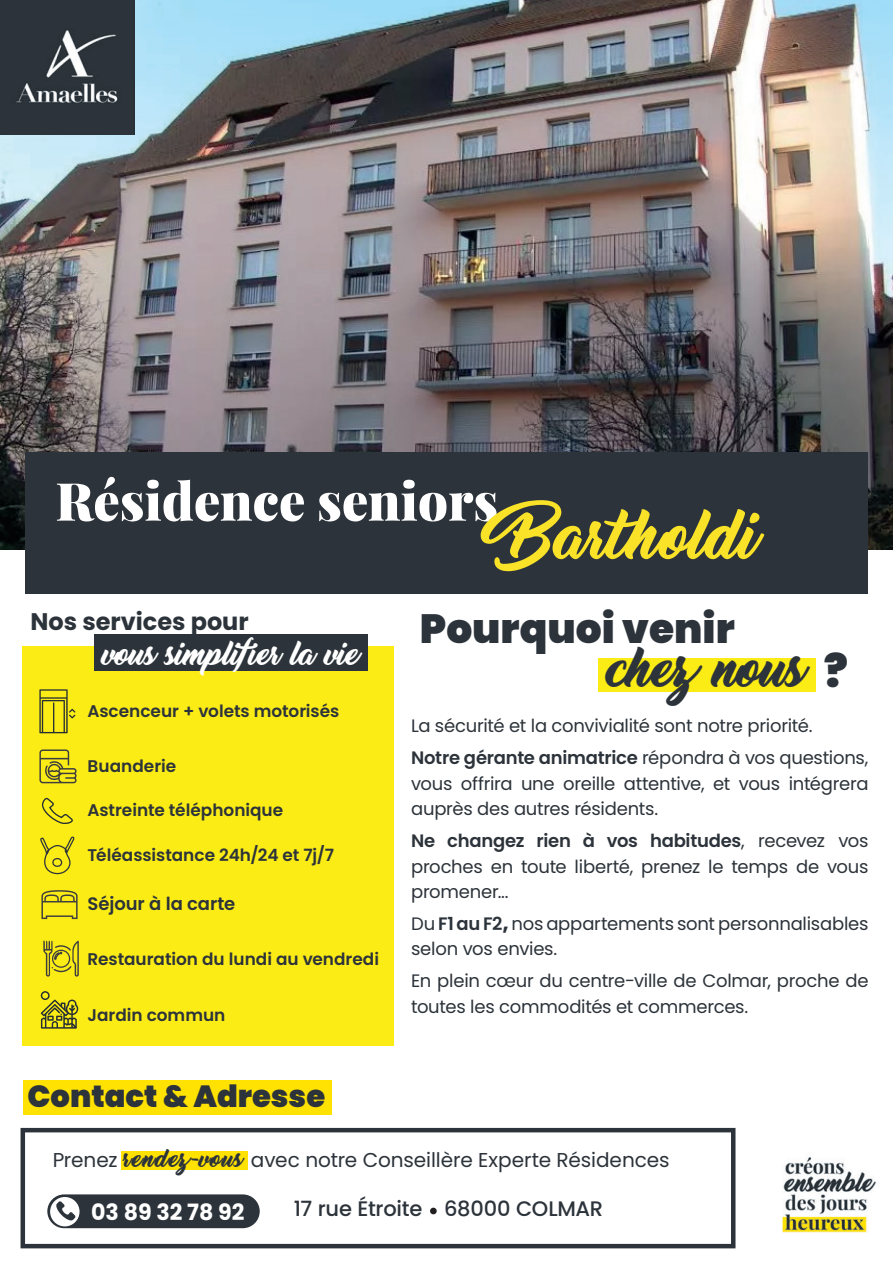
<style>
.page{position:relative;width:893px;height:1263px;background:#fff}
.page>*{position:absolute;margin:0;border:0;box-sizing:border-box;transform-origin:0 0}
.t1{font:55.5px "Thinking Of Betty";letter-spacing:-.05em;color:#f9e227}
.t2{font:900 52.5px "Playfair Display";color:#fff}
.t3{font:44.85px "Thinking Of Betty";letter-spacing:-.05em;color:#2c333a}
.t4{font:900 40.8px "Poppins";color:#2c333a}
.t5{font:900 30.6px "Poppins";color:#2c333a}
.t6{font:27px "Thinking Of Betty";letter-spacing:-.05em;color:#fff}
.t7{font:700 24px "Poppins";color:#2c333a}
.t8{font:700 22.5px "Poppins";color:#fff}
.t9{font:500 21px "Poppins";letter-spacing:-.015em;color:#2c333a}
.t10{font:20.1px "Poppins";letter-spacing:-.005em;color:#2c333a}
.t11{font:18px/25.5px "Poppins";letter-spacing:-.015em;color:#2c333a}
.t12{font:600 18px "Poppins";letter-spacing:-.005em;color:#2c333a}
.t13{font:600 16.95px "Poppins";color:#2c333a}
.s1{font-family:"Poppins";font-weight:900}
.s2{font-weight:600}
.s3{font-weight:800}
.s4{font-family:"Thinking Of Betty"}
</style>
<div class="page">
<img style="left:0;top:0;width:893px;height:549px">
<div style="left:22px;top:646px;width:372px;height:400px;background:#fcec15"></div>
<div style="left:25px;top:453px;width:843px;height:141px;background:#2c333a"></div>
<div style="left:94px;top:635px;width:274px;height:36px;background:#2c333a"></div>
<div style="left:21px;top:1128px;width:714px;height:120px;border:4px solid #2c333a"></div>
<div style="left:23px;top:1080px;width:308px;height:35px;background:#ffe201"></div>
<div style="left:121px;top:1151px;width:126px;height:19px;background:#ffe201"></div>
<svg style="left:43px;top:941px;width:36px;height:35px"></svg>
<img style="left:782px;top:1157px;width:94px;height:76px">
<img style="left:0;top:0;width:134px;height:134px">
<div style="left:598px;top:658px;width:217px;height:33px;background:#fcec15"></div>
<svg style="left:41px;top:991px;width:38px;height:38px"></svg>
<svg style="left:40px;top:836px;width:35px;height:38px"></svg>
<div style="left:52px;top:858px;width:10px;height:9px;border:1px solid #2c333a;border-radius:50%"></div>
<svg style="left:39px;top:689px;width:36px;height:44px"></svg>
<svg style="left:41px;top:797px;width:32px;height:28px"></svg>
<svg style="left:39px;top:749px;width:38px;height:34px"></svg>
<div style="left:430px;top:1208px;width:7px;height:6px;background:#231f20;border-radius:50%"></div>
<svg style="left:41px;top:890px;width:37px;height:29px"></svg>
<div style="left:47px;top:1194px;width:213px;height:34px;background:#2c333a;border-radius:17px"></div>
<svg style="left:50px;top:1197px;width:30px;height:29px"></svg>
<h2 class="t2" style="left:55px;top:459px;width:444px">Résidence seniors</h2>
<h1 class="t1" style="left:494px;top:507px;width:269px">Bartholdi</h1>
<h3 class="t7" style="left:31px;top:608px;width:220px">Nos services pour</h3>
<h3 class="t6" style="left:103px;top:639px;width:259px">vous simplifier la vie</h3>
<p class="t13" style="left:88px;top:701px;width:253px">Ascenceur + volets motorisés</p>
<p class="t13" style="left:88px;top:756px;width:90px">Buanderie</p>
<p class="t13" style="left:88px;top:800px;width:197px">Astreinte téléphonique</p>
<p class="t13" style="left:88px;top:845px;width:248px">Téléassistance 24h/24 et 7j/7</p>
<p class="t12" style="left:88px;top:893px;width:149px">Séjour à la carte</p>
<p class="t13" style="left:88px;top:949px;width:293px">Restauration du lundi au vendredi</p>
<p class="t13" style="left:88px;top:1005px;width:139px">Jardin commun</p>
<h3 class="t5" style="left:28px;top:1078px;width:299px">Contact &amp; Adresse</h3>
<h3 class="t4" style="left:420px;top:605px;width:316px">Pourquoi venir</h3>
<h3 class="t3" style="left:610px;top:645px;width:239px">chez nous <span class="s1">?</span></h3>
<p class="t11" style="left:411px;top:710px;width:459px;line-height:31.8px">La sécurité et la convivialité sont notre priorité.<br><span class="s2">Notre gérante animatrice</span> répondra à vos questions,</p>
<p class="t11" style="left:411px;top:771px;width:459px">vous offrira une oreille attentive, et vous intégrera auprès des autres résidents.</p>
<p class="t11" style="left:411px;top:828px;width:459px;text-align:justify"><span class="s2">Ne changez rien à vos habitudes</span>, recevez vos proches en toute liberté, prenez le temps de vous promener...</p>
<p class="t11" style="left:411px;top:911px;width:459px">Du <span class="s2">F1 au F2</span><span class="s3">,</span> nos appartements sont personnalisables selon vos envies.</p>
<p class="t11" style="left:411px;top:968px;width:459px">En plein cœur du centre-ville de Colmar, proche de toutes les commodités et commerces.</p>
<p class="t10" style="left:53px;top:1148px;width:618px">Prenez <span class="s4">rendez-vous</span> avec notre Conseillère Experte Résidences</p>
<p class="t9" style="left:294px;top:1197px;width:311px">17 rue Étroite 68000 COLMAR</p>
<p class="t8" style="left:91px;top:1199px;width:155px">03 89 32 78 92</p>
</div>
